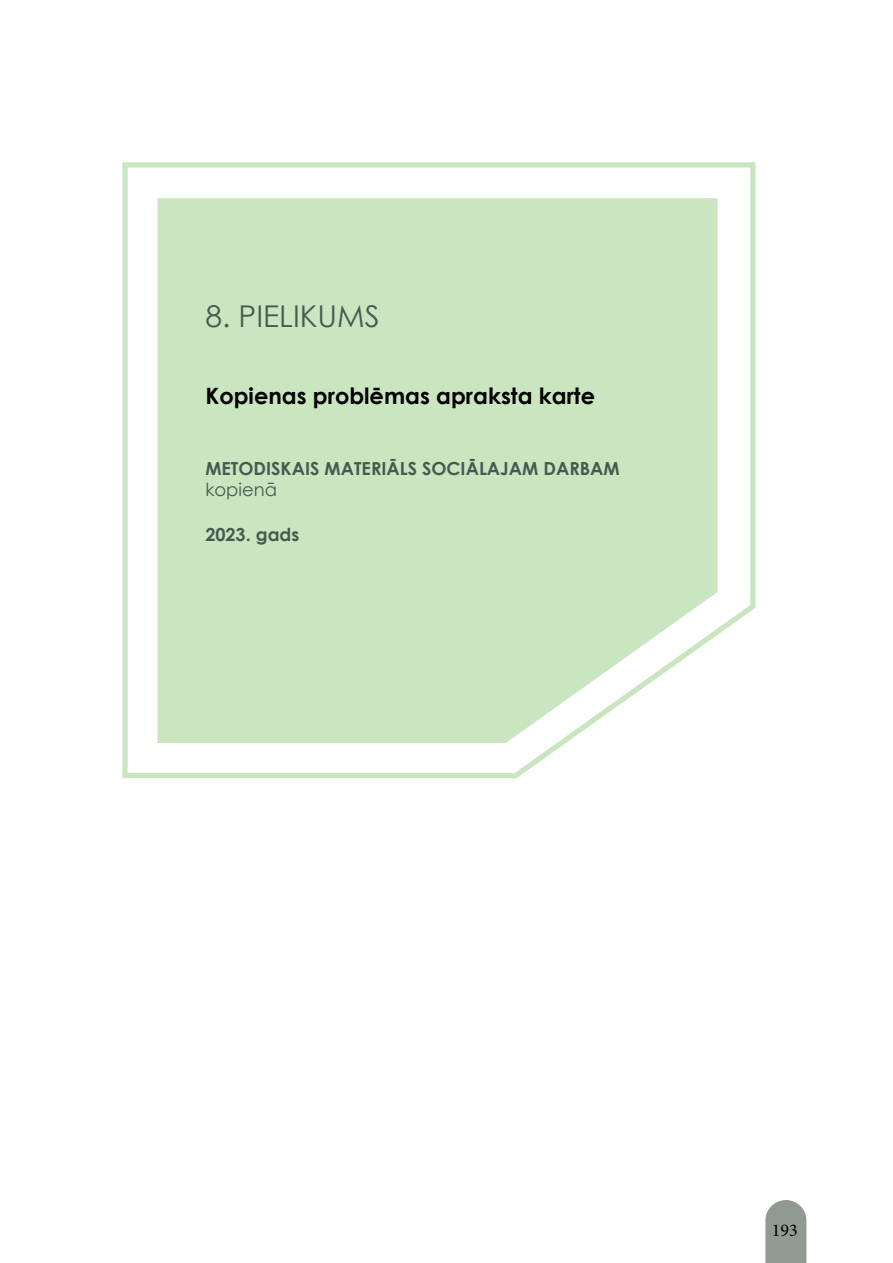
<style>
.page{position:relative;width:893px;height:1263px;background:#fff}
.page>*{position:absolute;margin:0;border:0;box-sizing:border-box;transform-origin:0 0}
.t1{font:30px "Century Gothic";color:#425c50}
.t2{font:700 22.5px "Century Gothic";color:#000}
.t3{font:700 18px "Century Gothic";color:#425c50}
.t4{font:18px "Century Gothic";color:#425c50}
.t5{font:18px "Minion Pro";color:#000}
</style>
<div class="page">
<svg style="left:765px;top:1200px;width:41px;height:63px;background:#98a19a"></svg>
<svg style="left:122px;top:162px;width:633px;height:616px;fill:#cae6c0"></svg>
<h1 class="t1" style="left:205px;top:295px;width:176px">8. PIELIKUMS</h1>
<p class="t2" style="left:205px;top:378px;width:391px">Kopienas problēmas apraksta karte</p>
<p class="t3" style="left:205px;top:454px;width:416px">METODISKAIS MATERIĀLS SOCIĀLAJAM DARBAM</p>
<p class="t4" style="left:205px;top:477px;width:73px">kopienā</p>
<p class="t3" style="left:205px;top:521px;width:95px">2023. gads</p>
<p class="t5" style="left:772px;top:1218px;width:27px">193</p>
</div>
